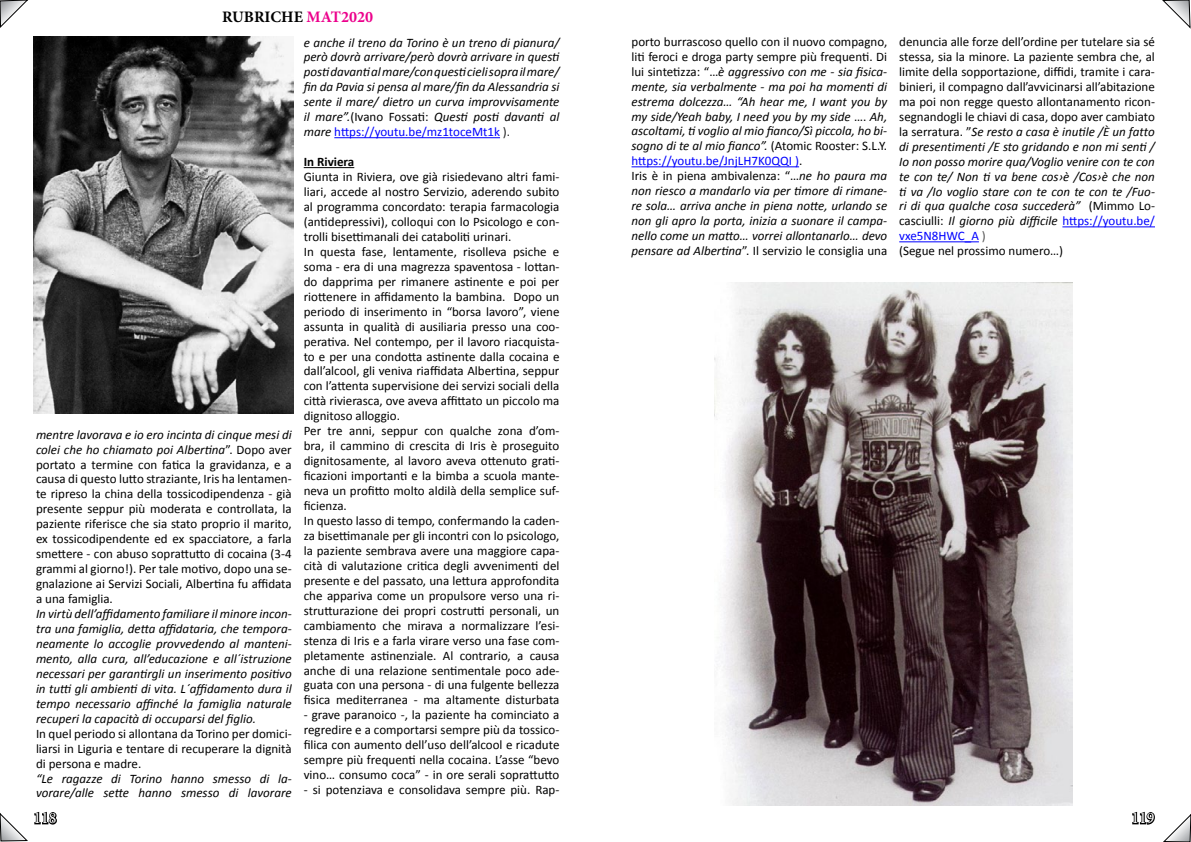
<style>
.page{position:relative;width:1191px;height:842px;background:#fff}
.page>*{position:absolute;margin:0;border:0;box-sizing:border-box;transform-origin:0 0}
.t1{font:700 16px "Minion Pro";color:#000}
.t2{font:16px "Minion Pro";color:#fff}
.t3{font:13px/15px "Calibri";color:#000;text-align:justify}
.t4{font:italic 13px/14.9px "Calibri";color:#000;text-align:justify}
.t5{font:700 13px "Calibri";color:#000}
.s1{color:#ec008c}
.s2{font-style:italic}
.s3{font-style:normal}
.s4{font-style:normal;color:#00f}
.s5{font-style:normal;color:#222}
.s6{color:#00f}
.s7{color:#545454}
</style>
<div class="page">
<img style="left:714px;top:282px;width:358px;height:524px">
<img style="left:34px;top:37px;width:259px;height:377px">
<hr style="left:334px;top:137px;width:166px;height:1px;background:#00f">
<hr style="left:304px;top:167px;width:50px;height:1px;background:#000">
<hr style="left:631px;top:166px;width:168px;height:1px;background:#00f">
<hr style="left:1062px;top:226px;width:93px;height:1px;background:#00f">
<hr style="left:899px;top:241px;width:80px;height:1px;background:#00f">
<svg style="left:1132px;top:811px;width:23px;height:14px"></svg>
<svg style="left:1163px;top:814px;width:28px;height:28px"></svg>
<svg style="left:1162px;top:0;width:29px;height:29px"></svg>
<svg style="left:0;top:811px;width:57px;height:31px"></svg>
<svg style="left:0;top:0;width:28px;height:28px"></svg>
<p class="t1" style="left:222px;top:6px;width:152px">RUBRICHE <span class="s1">MAT2020</span></p>
<p class="t3" style="left:36px;top:427px;width:257px"><span class="s2">mentre lavorava e io ero incinta di cinque mesi di colei che ho chiamato poi Albertina</span>”. Dopo aver portato a termine con fatica la gravidanza, e a causa di questo lutto straziante, Iris ha lentamen&shy;te ripreso la china della tossicodipendenza - già presente seppur più moderata e controllata, la paziente riferisce che sia stato proprio il marito, ex tossicodipendente ed ex spacciatore, a farla smettere - con abuso soprattutto di cocaina (3-4 grammi al giorno!). Per tale motivo, dopo una se&shy;gnalazione ai Servizi Sociali, Albertina fu affidata a una famiglia.</p>
<p class="t4" style="left:36px;top:606px;width:257px">In virtù dell’affidamento familiare il minore incon&shy;tra una famiglia, detta affidataria, che tempora&shy;neamente lo accoglie provvedendo al manteni&shy;mento, alla cura, all’educazione e all´istruzione necessari per garantirgli un inserimento positivo in tutti gli ambienti di vita. L´affidamento dura il tempo necessario affinché la famiglia naturale recuperi la capacità di occuparsi del figlio.</p>
<p class="t3" style="left:36px;top:726px;width:257px">In quel periodo si allontana da Torino per domici&shy;liarsi in Liguria e tentare di recuperare la dignità di persona e madre.</p>
<p class="t4" style="left:36px;top:770px;width:257px">“Le ragazze di Torino hanno smesso di la&shy;vorare/alle sette hanno smesso di lavorare</p>
<p class="t4" style="left:304px;top:34px;width:257px">e anche il treno da Torino è un treno di pianura/ però dovrà arrivare/però dovrà arrivare in questi posti davanti al mare/con questi cieli sopra il mare/ fin da Pavia si pensa al mare/fin da Alessandria si sente il mare/ dietro un curva improvvisamente il mare”.<span class="s3">(Ivano Fossati:</span> Questi posti davanti al mare <span class="s4">https://youtu.be/mz1toceMt1k</span> <span class="s5">).</span></p>
<p class="t5" style="left:304px;top:154px;width:52px">In Riviera</p>
<p class="t3" style="left:304px;top:169px;width:257px;text-align:left">Giunta in Riviera, ove già risiedevano altri fami&shy;liari, accede al nostro Servizio, aderendo subito al programma concordato: terapia farmacologia (antidepressivi), colloqui con lo Psicologo e con&shy;trolli bisettimanali dei cataboliti urinari.<br>In questa fase, lentamente, risolleva psiche e soma - era di una magrezza spaventosa - lottan&shy;do dapprima per rimanere astinente e poi per riottenere in affidamento la bambina. Dopo un periodo di inserimento in “borsa lavoro”, viene assunta in qualità di ausiliaria presso una coo&shy;perativa. Nel contempo, per il lavoro riacquista&shy;to e per una condotta astinente dalla cocaina e dall’alcool, gli veniva riaffidata Albertina, seppur con l’attenta supervisione dei servizi sociali della città rivierasca, ove aveva affittato un piccolo ma dignitoso alloggio.<br>Per tre anni, seppur con qualche zona d’om&shy;bra, il cammino di crescita di Iris è proseguito dignitosamente, al lavoro aveva ottenuto grati&shy;ficazioni importanti e la bimba a scuola mante&shy;neva un profitto molto aldilà della semplice suf&shy;ficienza.<br>In questo lasso di tempo, confermando la caden&shy;za bisettimanale per gli incontri con lo psicologo, la paziente sembrava avere una maggiore capa&shy;cità di valutazione critica degli avvenimenti del presente e del passato, una lettura approfondita che appariva come un propulsore verso una ri&shy;strutturazione dei propri costrutti personali, un cambiamento che mirava a normalizzare l’esi&shy;stenza di Iris e a farla virare verso una fase com&shy;pletamente astinenziale. Al contrario, a causa anche di una relazione sentimentale poco ade&shy;guata con una persona - di una fulgente bellezza fisica mediterranea - ma altamente disturbata</p>
<p class="t3" style="left:304px;top:708px;width:257px">- grave paranoico -, la paziente ha cominciato a regredire e a comportarsi sempre più da tossico&shy;filica con aumento dell’uso dell’alcool e ricadute sempre più frequenti nella cocaina. L’asse “bevo vino… consumo coca” - in ore serali soprattutto</p>
<p class="t3" style="left:304px;top:782px;width:257px">- si potenziava e consolidava sempre più. Rap-</p>
<p class="t4" style="left:631px;top:34px;width:257px;text-align:left"><span class="s3">porto burrascoso quello con il nuovo compagno, liti feroci e droga party sempre più frequenti. Di lui sintetizza: “…</span>è aggressivo con me - sia fisica&shy;mente, sia verbalmente - ma poi ha momenti di estrema dolcezza… “Ah hear me, I want you by my side/Yeah baby, I need you by my side <span class="s3">….</span> Ah, ascoltami, ti voglio al mio fianco/Sì piccola, ho bi&shy;sogno di te al mio fianco”. <span class="s3">(Atomic Rooster: S.L.Y. </span><span class="s4">https://youtu.be/JnjLH7K0QQI )</span><span class="s3">.<br>Iris è in piena ambivalenza: “…</span>ne ho paura ma non riesco a mandarlo via per timore di rimane&shy;re sola… arriva anche in piena notte, urlando se non gli apro la porta, inizia a suonare il campa&shy;nello come un matto… vorrei allontanarlo… devo pensare ad Albertina<span class="s3">”. Il servizio le consiglia una</span></p>
<p class="t3" style="left:899px;top:34px;width:257px;text-align:left">denuncia alle forze dell’ordine per tutelare sia sé stessa, sia la minore. La paziente sembra che, al limite della sopportazione, diffidi, tramite i cara&shy;binieri, il compagno dall’avvicinarsi all’abitazione ma poi non regge questo allontanamento ricon&shy;segnandogli le chiavi di casa, dopo aver cambiato la serratura. ”<span class="s2">Se resto a casa è inutile /È un fatto di presentimenti /E sto gridando e non mi senti / Io non posso morire qua/Voglio venire con te con te con te/ Non ti va bene cos›è /Cos›è che non ti va /Io voglio stare con te con te con te /Fuo&shy;ri di qua qualche cosa succederà”</span> (Mimmo Lo&shy;casciulli: <span class="s2">Il giorno più difficile</span> <span class="s6">https://youtu.be/ vxe5N8HWC_A</span> <span class="s7">)<br></span>(Segue nel prossimo numero…)</p>
<p class="t2" style="left:34px;top:807px;width:25px">118</p>
<p class="t2" style="left:1131px;top:807px;width:25px">119</p>
</div>
